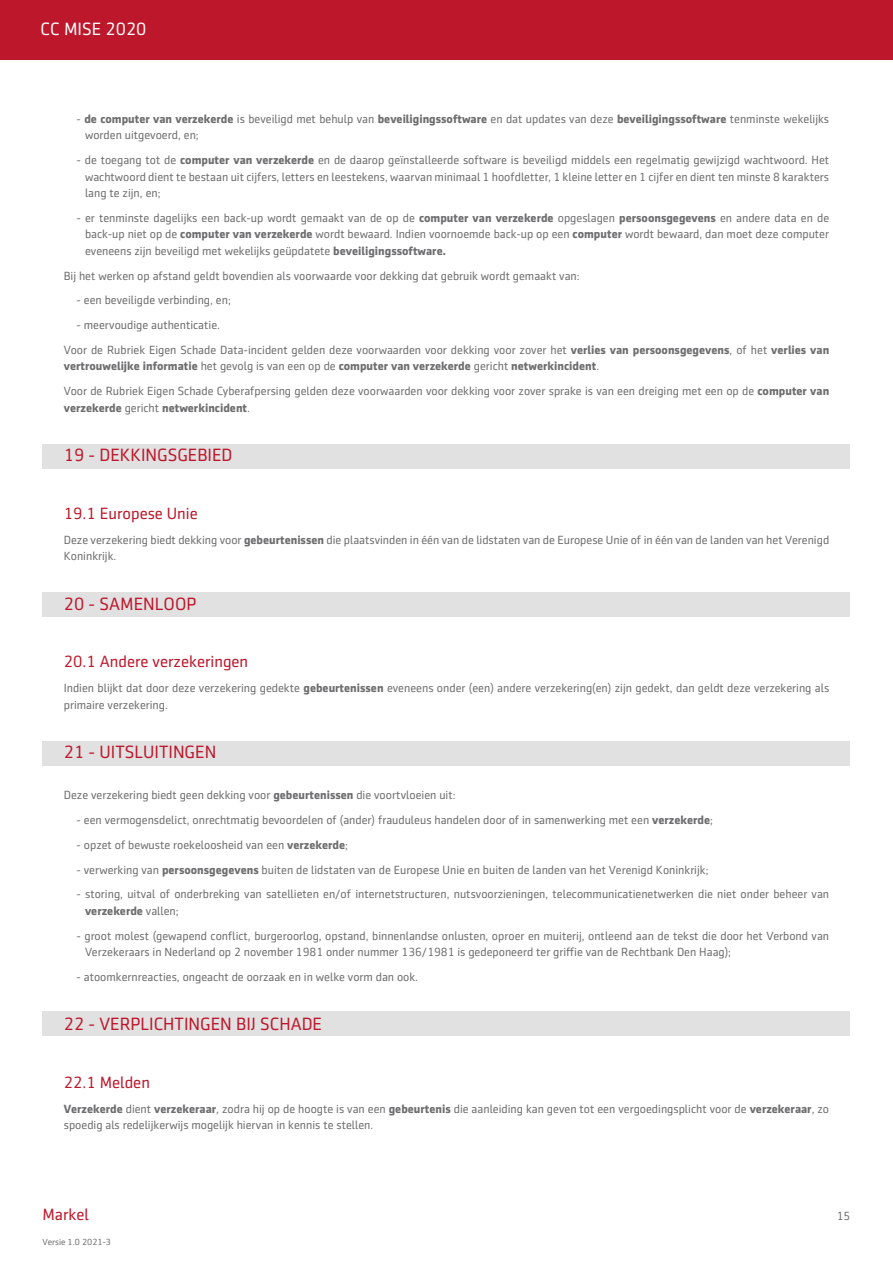
<style>
.page{position:relative;width:893px;height:1263px;background:#fff}
.page>*{position:absolute;margin:0;border:0;box-sizing:border-box;transform-origin:0 0}
.t1{font:18px "Sentico Sans DT";color:#bd172b}
.t2{font:18px "Sentico Sans DT";color:#fff}
.t3{font:16.5px "Sentico Sans DT";color:#bd172b}
.t4{font:12px/16.5px "Sentico Sans DT";color:#6e6d6f}
.t5{font:700 12px "Sentico Sans DT";color:#6e6d6f}
.t6{font:9px "Sentico Sans DT";color:#6e6d6f}
.s1{font-weight:700}
.s2{font-weight:400}
</style>
<div class="page">
<div style="left:43px;top:741px;width:807px;height:25px;background:#e2e1e2"></div>
<div style="left:43px;top:1011px;width:807px;height:25px;background:#e2e1e2"></div>
<div style="left:43px;top:592px;width:807px;height:25px;background:#e2e1e2"></div>
<div style="left:43px;top:444px;width:807px;height:24px;background:#e2e1e2"></div>
<div style="left:0;top:0;width:893px;height:59px;background:#bd172b"></div>
<h1 class="t2" style="left:41px;top:19px;width:107px">CC MISE 2020</h1>
<p class="t4" style="left:85px;top:111px;width:746px;text-indent:-9px">- <span class="s1">de computer van verzekerde</span> is beveiligd met behulp van <span class="s1">beveiligingssoftware</span> en dat updates van deze <span class="s1">beveiligingssoftware</span> tenminste wekelijks worden uitgevoerd, en;</p>
<p class="t4" style="left:85px;top:152px;width:746px;text-align:justify;text-indent:-9px">- de toegang tot de <span class="s1">computer van verzekerde</span> en de daarop geïnstalleerde software is beveiligd middels een regelmatig gewijzigd wachtwoord. Het wachtwoord dient te bestaan uit cijfers, letters en leestekens, waarvan minimaal 1 hoofdletter, 1 kleine letter en 1 cijfer en dient ten minste 8 karakters lang te zijn, en;</p>
<p class="t4" style="left:85px;top:210px;width:746px;text-align:justify;text-indent:-9px">- er tenminste dagelijks een back-up wordt gemaakt van de op de <span class="s1">computer van verzekerde</span> opgeslagen <span class="s1">persoonsgegevens</span> en andere data en de back-up niet op de <span class="s1">computer van verzekerde</span> wordt bewaard. Indien voornoemde back-up op een <span class="s1">computer</span> wordt bewaard, dan moet deze computer eveneens zijn beveiligd met wekelijks geüpdatete <span class="s1">beveiligingssoftware.</span></p>
<p class="t4" style="left:64px;top:267px;width:517px">Bij het werken op afstand geldt bovendien als voorwaarde voor dekking dat gebruik wordt gemaakt van:</p>
<p class="t4" style="left:77px;top:292px;width:156px">- een beveiligde verbinding, en;</p>
<p class="t4" style="left:64px;top:313px;width:767px;line-height:24.8px;text-indent:13px">- meervoudige authenticatie.<br>Voor de Rubriek Eigen Schade Data-incident gelden deze voorwaarden voor dekking voor zover het <span class="s1">verlies van persoonsgegevens</span>, of het <span class="s1">verlies van</span></p>
<p class="t4" style="left:64px;top:354px;width:767px;line-height:24.8px"><span class="s1">vertrouwelijke informatie</span> het gevolg is van een op de <span class="s1">computer van verzekerde</span> gericht <span class="s1">netwerkincident</span>.<br>Voor de Rubriek Eigen Schade Cyberafpersing gelden deze voorwaarden voor dekking voor zover sprake is van een dreiging met een op de <span class="s1">computer van</span></p>
<p class="t5" style="left:64px;top:401px;width:188px">verzekerde <span class="s2">gericht</span> netwerkincident<span class="s2">.</span></p>
<h1 class="t1" style="left:64px;top:445px;width:170px">19 - DEKKINGSGEBIED</h1>
<h2 class="t3" style="left:64px;top:504px;width:136px">19.1 Europese Unie</h2>
<p class="t4" style="left:64px;top:531px;width:767px">Deze verzekering biedt dekking voor <span class="s1">gebeurtenissen</span> die plaatsvinden in één van de lidstaten van de Europese Unie of in één van de landen van het Verenigd<br>Koninkrijk.</p>
<h1 class="t1" style="left:64px;top:594px;width:134px">20 - SAMENLOOP</h1>
<h2 class="t3" style="left:64px;top:653px;width:186px">20.1 Andere verzekeringen</h2>
<p class="t4" style="left:64px;top:680px;width:767px">Indien blijkt dat door deze verzekering gedekte <span class="s1">gebeurtenissen</span> eveneens onder (een) andere verzekering(en) zijn gedekt, dan geldt deze verzekering als primaire verzekering.</p>
<h1 class="t1" style="left:64px;top:742px;width:154px">21 - UITSLUITINGEN</h1>
<p class="t4" style="left:64px;top:787px;width:393px">Deze verzekering biedt geen dekking voor <span class="s1">gebeurtenissen</span> die voortvloeien uit:</p>
<p class="t4" style="left:77px;top:812px;width:638px">- een vermogensdelict, onrechtmatig bevoordelen of (ander) frauduleus handelen door of in samenwerking met een <span class="s1">verzekerde</span>;</p>
<p class="t4" style="left:77px;top:837px;width:273px">- opzet of bewuste roekeloosheid van een <span class="s1">verzekerde</span>;</p>
<p class="t4" style="left:77px;top:861px;width:633px">- verwerking van <span class="s1">persoonsgegevens</span> buiten de lidstaten van de Europese Unie en buiten de landen van het Verenigd Koninkrijk;</p>
<p class="t4" style="left:85px;top:886px;width:746px;text-indent:-9px">- storing, uitval of onderbreking van satellieten en/of internetstructuren, nutsvoorzieningen, telecommunicatienetwerken die niet onder beheer van <span class="s1">verzekerde</span> vallen;</p>
<p class="t4" style="left:85px;top:927px;width:746px;text-indent:-9px">- groot molest (gewapend conflict, burgeroorlog, opstand, binnenlandse onlusten, oproer en muiterij, ontleend aan de tekst die door het Verbond van<br>Verzekeraars in Nederland op 2 november 1981 onder nummer 136/1981 is gedeponeerd ter griffie van de Rechtbank Den Haag);</p>
<p class="t4" style="left:77px;top:969px;width:343px">- atoomkernreacties, ongeacht de oorzaak en in welke vorm dan ook.</p>
<h1 class="t1" style="left:64px;top:1014px;width:260px">22 - VERPLICHTINGEN BIJ SCHADE</h1>
<h2 class="t3" style="left:64px;top:1073px;width:88px">22.1 Melden</h2>
<p class="t4" style="left:64px;top:1101px;width:767px"><span class="s1">Verzekerde</span> dient <span class="s1">verzekeraar</span>, zodra hij op de hoogte is van een <span class="s1">gebeurtenis</span> die aanleiding kan geven tot een vergoedingsplicht voor de <span class="s1">verzekeraar</span>, zo spoedig als redelijkerwijs mogelijk hiervan in kennis te stellen.</p>
<h2 class="t3" style="left:43px;top:1206px;width:48px">Markel</h2>
<p class="t4" style="left:837px;top:1208px;width:15px">15</p>
<p class="t6" style="left:43px;top:1237px;width:70px">Versie 1.0 2021-3</p>
</div>
